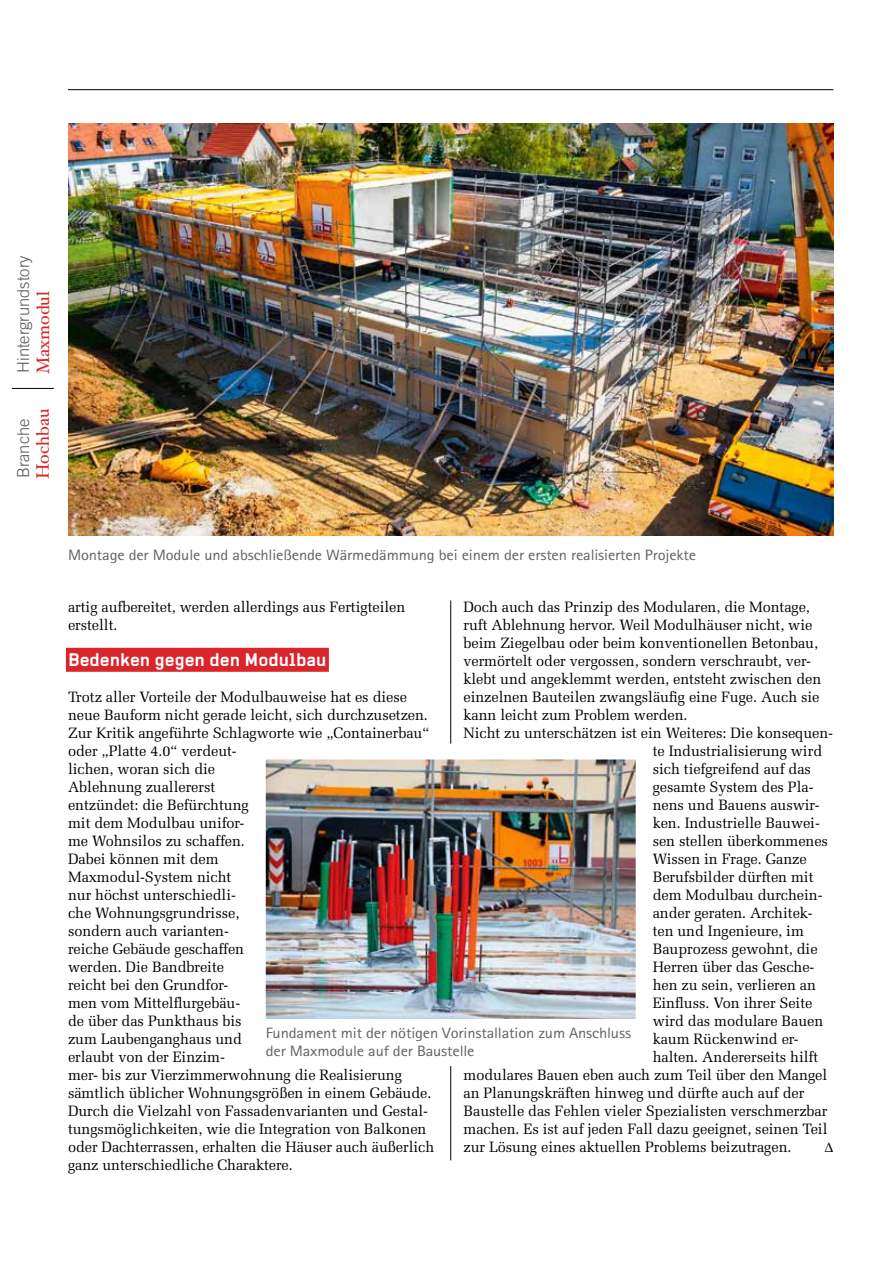
<style>
.page{position:relative;width:893px;height:1263px;background:#fff}
.page>*{position:absolute;margin:0;border:0;box-sizing:border-box;transform-origin:0 0}
.t1{font:700 18px "Alpha Headline CE";letter-spacing:-.005em;color:#fff}
.t2{font:18px "Hoefler Text";color:#da262b}
.t3{font:300 16.5px "Trade Gothic";color:#595654}
.t4{font:15px/18px "Melior LT Std";letter-spacing:-.005em;color:#000}
.t5{font:15px/18px "Agfa Rotis Sans Serif";letter-spacing:-.01em;color:#646160;scale:1.1 1}
</style>
<div class="page">
<hr style="left:68px;top:89px;width:765px;height:1px;background:#000">
<div style="left:66px;top:648px;width:263px;height:24px;background:#da262b"></div>
<hr style="left:450px;top:600px;width:1px;height:560px;background:#000">
<hr style="left:12px;top:388px;width:42px;height:1px;background:#000">
<img style="left:68px;top:123px;width:765px;height:413px">
<img style="left:265px;top:735px;width:371px;height:291px">
<div style="left:266px;top:1026px;width:370px;height:40px;background:#fff"></div>
<p class="t3" style="left:13px;top:373px;width:119px;rotate:-90deg">Hintergrundstory</p>
<p class="t2" style="left:33px;top:374px;width:84px;rotate:-90deg">Maxmodul</p>
<p class="t3" style="left:13px;top:478px;width:61px;rotate:-90deg">Branche</p>
<p class="t2" style="left:32px;top:479px;width:72px;rotate:-90deg">Hochbau</p>
<p class="t5" style="left:68px;top:546px;width:572px">Montage der Module und abschließende Wärmedämmung bei einem der ersten realisierten Projekte</p>
<p class="t4" style="left:68px;top:598px;width:339px">artig aufbereitet, werden allerdings aus Fertigteilen erstellt.</p>
<p class="t1" style="left:68px;top:649px;width:260px">Bedenken gegen den Modulbau</p>
<p class="t4" style="left:68px;top:688px;width:368px">Trotz aller Vorteile der Modulbauweise hat es diese neue Bauform nicht gerade leicht, sich durchzusetzen.<br>Zur Kritik angeführte Schlagworte wie „Containerbau“ oder „Platte 4.0“ verdeut-<br>lichen, woran sich die<br>Ablehnung zuallererst<br>entzündet: die Befürchtung<br>mit dem Modulbau unifor-<br>me Wohnsilos zu schaffen.<br>Dabei können mit dem<br>Maxmodul-System nicht<br>nur höchst unterschiedli-<br>che Wohnungsgrundrisse,<br>sondern auch varianten-<br>reiche Gebäude geschaffen<br>werden. Die Bandbreite<br>reicht bei den Grundfor-<br>men vom Mittelflurgebäu-<br>de über das Punkthaus bis<br>zum Laubenganghaus und<br>erlaubt von der Einzim-<br>mer- bis zur Vierzimmerwohnung die Realisierung sämtlich üblicher Wohnungsgrößen in einem Gebäude.<br>Durch die Vielzahl von Fassadenvarianten und Gestal&shy;tungsmöglichkeiten, wie die Integration von Balkonen oder Dachterrassen, erhalten die Häuser auch äußerlich ganz unterschiedliche Charaktere.</p>
<p class="t4" style="left:463px;top:598px;width:348px">Doch auch das Prinzip des Modularen, die Montage,</p>
<p class="t4" style="left:463px;top:616px;width:350px">ruft Ablehnung hervor. Weil Modulhäuser nicht, wie</p>
<p class="t4" style="left:463px;top:634px;width:356px">beim Ziegelbau oder beim konventionellen Betonbau,</p>
<p class="t4" style="left:463px;top:652px;width:349px">vermörtelt oder vergossen, sondern verschraubt, ver-</p>
<p class="t4" style="left:463px;top:670px;width:359px">klebt und angeklemmt werden, entsteht zwischen den</p>
<p class="t4" style="left:463px;top:688px;width:358px">einzelnen Bauteilen zwangsläufig eine Fuge. Auch sie</p>
<p class="t4" style="left:463px;top:706px;width:226px">kann leicht zum Problem werden.</p>
<p class="t4" style="left:463px;top:724px;width:371px">Nicht zu unterschätzen ist ein Weiteres: Die konsequen-</p>
<p class="t4" style="left:653px;top:742px;width:171px">te Industrialisierung wird</p>
<p class="t4" style="left:653px;top:760px;width:160px">sich tiefgreifend auf das</p>
<p class="t4" style="left:653px;top:778px;width:162px">gesamte System des Pla-</p>
<p class="t4" style="left:653px;top:796px;width:168px">nens und Bauens auswir-</p>
<p class="t4" style="left:653px;top:814px;width:169px">ken. Industrielle Bauwei-</p>
<p class="t4" style="left:653px;top:832px;width:177px">sen stellen überkommenes</p>
<p class="t4" style="left:653px;top:850px;width:155px">Wissen in Frage. Ganze</p>
<p class="t4" style="left:653px;top:868px;width:162px">Berufsbilder dürften mit</p>
<p class="t4" style="left:653px;top:886px;width:170px">dem Modulbau durchein-</p>
<p class="t4" style="left:653px;top:904px;width:161px">ander geraten. Architek-</p>
<p class="t4" style="left:653px;top:922px;width:153px">ten und Ingenieure, im</p>
<p class="t4" style="left:653px;top:940px;width:166px">Bauprozess gewohnt, die</p>
<p class="t4" style="left:653px;top:958px;width:163px">Herren über das Gesche-</p>
<p class="t4" style="left:653px;top:976px;width:165px">hen zu sein, verlieren an</p>
<p class="t4" style="left:653px;top:994px;width:161px">Einfluss. Von ihrer Seite</p>
<p class="t4" style="left:653px;top:1012px;width:172px">wird das modulare Bauen</p>
<p class="t4" style="left:653px;top:1030px;width:148px">kaum Rückenwind er-</p>
<p class="t4" style="left:653px;top:1048px;width:167px">halten. Andererseits hilft</p>
<p class="t4" style="left:463px;top:1066px;width:365px">modulares Bauen eben auch zum Teil über den Mangel</p>
<p class="t4" style="left:463px;top:1084px;width:342px">an Planungskräften hinweg und dürfte auch auf der</p>
<p class="t4" style="left:463px;top:1102px;width:365px">Baustelle das Fehlen vieler Spezialisten verschmerzbar</p>
<p class="t4" style="left:463px;top:1120px;width:366px">machen. Es ist auf jeden Fall dazu geeignet, seinen Teil</p>
<p class="t4" style="left:463px;top:1138px;width:329px">zur Lösung eines aktuellen Problems beizutragen.</p>
<p class="t4" style="left:824px;top:1138px;width:11px">∆</p>
<p class="t5" style="left:266px;top:1023px;width:334px">Fundament mit der nötigen Vorinstallation zum Anschluss der Maxmodule auf der Baustelle</p>
</div>
